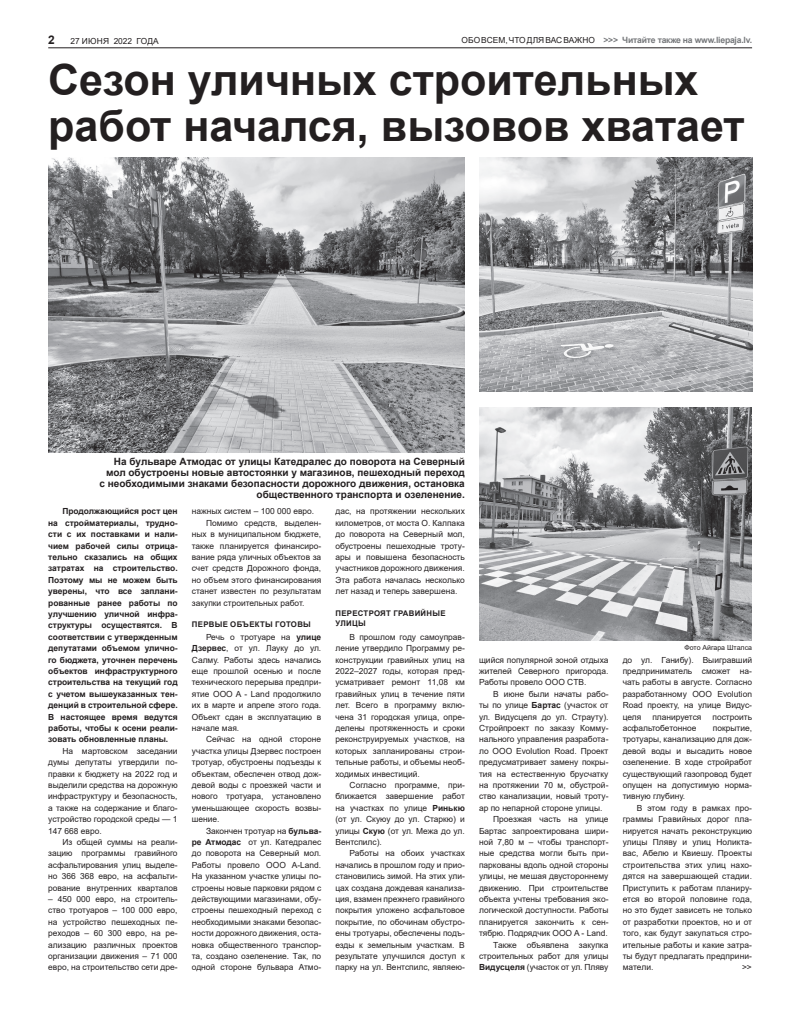
<style>
.page{position:relative;width:789px;height:1015px;background:#fff}
.page>*{position:absolute;margin:0;border:0;box-sizing:border-box;transform-origin:0 0}
.t1{font:700 43px/46px "Arial";color:#231f20}
.t2{font:700 11.9px "Arial";color:#231f20}
.t3{font:700 10px/11px "Arial";color:#231f20;text-align:right}
.t4{font:700 8.6px "Arial";letter-spacing:-.025em;color:#76787b}
.t5{font:8.4px/11.4px "Arial";color:#231f20;text-align:justify}
.t6{font:700 8.4px/11.4px "Arial";color:#231f20;text-align:justify}
.t7{font:700 7.8px/10px "Arial";letter-spacing:.035em;color:#231f20}
.t8{font:7px "Arial";color:#231f20}
.s1{font-weight:400;font-size:8.4px;color:#231f20}
.s2{font-weight:700}
</style>
<div class="page">
<hr style="left:48px;top:48px;width:703px;height:1px;background:#231f20">
<img style="left:48px;top:158px;width:416px;height:295px">
<img style="left:479px;top:158px;width:272px;height:233px">
<img style="left:479px;top:408px;width:272px;height:233px">
<h2 class="t2" style="left:48px;top:32px;width:8px">2</h2>
<p class="t5" style="left:70px;top:35px;width:90px">27 ИЮНЯ 2022 ГОДА</p>
<p class="t4" style="left:461px;top:34px;width:292px"><span class="s1">ОБО ВСЕМ, ЧТО ДЛЯ ВАС ВАЖНО</span> &gt;&gt;&gt; Читайте также на www.liepaja.lv.</p>
<h1 class="t1" style="left:48px;top:57px;width:697px">Сезон уличных строительных работ начался, вызовов хватает</h1>
<p class="t3" style="left:99px;top:456px;width:366px">На бульваре Атмодас от улицы Катедралес до поворота на Северный мол обустроены новые автостоянки у магазинов, пешеходный переход с необходимыми знаками безопасности дорожного движения, остановка общественного транспорта и озеленение.</p>
<p class="t6" style="left:48px;top:506px;width:131px;text-indent:14px">Продолжающийся рост цен на стройматериалы, трудно&shy;сти с их поставками и нали&shy;чием рабочей силы отрица&shy;тельно сказались на общих затратах на строительство.<br>Поэтому мы не можем быть уверены, что все заплани&shy;рованные ранее работы по улучшению уличной инфра&shy;структуры осуществятся. В соответствии с утвержденным депутатами объемом улично&shy;го бюджета, уточнен перечень объектов инфраструктурного строительства на текущий год с учетом вышеуказанных тен&shy;денций в строительной сфере.<br>В настоящее время ведутся работы, чтобы к осени реали&shy;зовать обновленные планы.</p>
<p class="t5" style="left:48px;top:745px;width:131px;text-indent:14px">На мартовском заседании думы депутаты утвердили по&shy;правки к бюджету на 2022 год и выделили средства на дорожную инфраструктуру и безопасность, а также на содержание и благо&shy;устройство городской среды — 1<br>147 668 евро.</p>
<p class="t5" style="left:48px;top:836px;width:131px;text-indent:14px">Из общей суммы на реали&shy;зацию программы гравийного асфальтирования улиц выделе&shy;но 366 368 евро, на асфальти&shy;рование внутренних кварталов</p>
<p class="t5" style="left:48px;top:893px;width:131px">– 450 000 евро, на строитель&shy;ство тротуаров – 100 000 евро, на устройство пешеходных пе&shy;реходов – 60 300 евро, на ре&shy;ализацию различных проектов организации движения – 71 000 евро, на строительство сети дре-</p>
<p class="t5" style="left:192px;top:506px;width:124px">нажных систем – 100 000 евро.</p>
<p class="t5" style="left:206px;top:517px;width:117px">Помимо средств, выделен-</p>
<p class="t5" style="left:192px;top:528px;width:131px">ных в муниципальном бюджете,</p>
<p class="t5" style="left:192px;top:540px;width:131px">также планируется финансиро-</p>
<p class="t5" style="left:192px;top:551px;width:131px">вание ряда уличных объектов за</p>
<p class="t5" style="left:192px;top:563px;width:131px">счет средств Дорожного фонда,</p>
<p class="t5" style="left:192px;top:574px;width:131px">но объем этого финансирования</p>
<p class="t5" style="left:192px;top:585px;width:131px">станет известен по результатам</p>
<p class="t5" style="left:192px;top:597px;width:114px">закупки строительных работ.</p>
<p class="t7" style="left:192px;top:619px;width:120px">ПЕРВЫЕ ОБЪЕКТЫ ГОТОВЫ</p>
<p class="t5" style="left:192px;top:631px;width:131px;text-indent:14px">Речь о тротуаре на <span class="s2">улице Дзервес</span>, от ул. Лауку до ул.<br>Салму. Работы здесь начались еще прошлой осенью и после технического перерыва предпри&shy;ятие ООО A - Land продолжило их в марте и апреле этого года.<br>Объект сдан в эксплуатацию в начале мая.</p>
<p class="t5" style="left:192px;top:734px;width:131px;text-indent:14px">Сейчас на одной стороне участка улицы Дзервес построен тротуар, обустроены подъезды к объектам, обеспечен отвод дож&shy;девой воды с проезжей части и нового тротуара, установлено уменьшающее скорость возвы&shy;шение.</p>
<p class="t5" style="left:192px;top:825px;width:131px;text-indent:14px">Закончен тротуар на <span class="s2">бульва&shy;ре Атмодас</span> от ул. Катедралес до поворота на Северный мол.<br>Работы провело ООО A-Land.<br>На указанном участке улицы по&shy;строены новые парковки рядом с действующими магазинами, обу&shy;строены пешеходный переход с необходимыми знаками безопас&shy;ности дорожного движения, оста&shy;новка общественного транспор&shy;та, создано озеленение. Так, по одной стороне бульвара Атмо-</p>
<p class="t5" style="left:335px;top:506px;width:131px">дас, на протяжении нескольких километров, от моста О. Калпака до поворота на Северный мол, обустроены пешеходные троту&shy;ары и повышена безопасность участников дорожного движения.<br>Эта работа началась несколько лет назад и теперь завершена.</p>
<p class="t7" style="left:335px;top:608px;width:111px">ПЕРЕСТРОЯТ ГРАВИЙНЫЕ<br>УЛИЦЫ</p>
<p class="t5" style="left:335px;top:631px;width:131px;text-indent:14px">В прошлом году самоуправ&shy;ление утвердило Программу ре&shy;конструкции гравийных улиц на 2022–2027 годы, которая пред&shy;усматривает ремонт 11,08 км гравийных улиц в течение пяти лет. Всего в программу вклю&shy;чена 31 городская улица, опре&shy;делены протяженность и сроки реконструируемых участков, на которых запланированы строи&shy;тельные работы, и объемы необ&shy;ходимых инвестиций.</p>
<p class="t5" style="left:335px;top:779px;width:131px;text-indent:14px">Согласно программе, при&shy;ближается завершение работ на участках по улице <span class="s2">Ринькю </span>(от ул. Скуюу до ул. Старкю) и улицы <span class="s2">Скую</span> (от ул. Межа до ул.<br>Вентспилс).</p>
<p class="t5" style="left:335px;top:848px;width:131px;text-indent:14px">Работы на обоих участках начались в прошлом году и прио&shy;становились зимой. На этих ули&shy;цах создана дождевая канализа&shy;ция, взамен прежнего гравийного покрытия уложено асфальтовое покрытие, по обочинам обустро&shy;ены тротуары, обеспечены подъ&shy;езды к земельным участкам. В результате улучшился доступ к парку на ул. Вентспилс, являею-</p>
<p class="t5" style="left:478px;top:654px;width:131px">щийся популярной зоной отдыха жителей Северного пригорода.<br>Работы провело ООО CTB.</p>
<p class="t5" style="left:493px;top:688px;width:117px">В июне были начаты рабо-</p>
<p class="t5" style="left:478px;top:699px;width:131px">ты по улице <span class="s2">Бартас</span> (участок от</p>
<p class="t5" style="left:478px;top:711px;width:131px">ул. Видусцеля до ул. Страуту).</p>
<p class="t5" style="left:478px;top:722px;width:131px">Стройпроект по заказу Комму-</p>
<p class="t5" style="left:478px;top:734px;width:131px">нального управления разработа-</p>
<p class="t5" style="left:478px;top:745px;width:131px">ло ООО Evolution Road. Проект</p>
<p class="t5" style="left:478px;top:756px;width:131px">предусматривает замену покры-</p>
<p class="t5" style="left:478px;top:768px;width:131px">тия на естественную брусчатку</p>
<p class="t5" style="left:478px;top:779px;width:131px">на протяжении 70 м, обустрой-</p>
<p class="t5" style="left:478px;top:791px;width:131px">ство канализации, новый троту-</p>
<p class="t5" style="left:478px;top:802px;width:125px">ар по непарной стороне улицы.</p>
<p class="t5" style="left:493px;top:813px;width:117px">Проезжая часть на улице</p>
<p class="t5" style="left:478px;top:825px;width:131px">Бартас запроектирована шири-</p>
<p class="t5" style="left:478px;top:836px;width:131px">ной 7,80 м – чтобы транспорт-</p>
<p class="t5" style="left:478px;top:848px;width:131px">ные средства могли быть при-</p>
<p class="t5" style="left:478px;top:859px;width:131px">паркованы вдоль одной стороны</p>
<p class="t5" style="left:478px;top:870px;width:131px">улицы, не мешая двустороннему</p>
<p class="t5" style="left:478px;top:882px;width:131px">движению. При строительстве</p>
<p class="t5" style="left:478px;top:893px;width:131px">объекта учтены требования эко-</p>
<p class="t5" style="left:478px;top:905px;width:131px">логической доступности. Работы</p>
<p class="t5" style="left:478px;top:916px;width:131px">планируется закончить к сен-</p>
<p class="t5" style="left:478px;top:927px;width:130px">тябрю. Подрядчик ООО A - Land.</p>
<p class="t5" style="left:493px;top:939px;width:117px">Также объявлена закупка</p>
<p class="t5" style="left:478px;top:950px;width:131px">строительных работ для улицы</p>
<p class="t5" style="left:478px;top:962px;width:131px"><span class="s2">Видусцеля</span> (участок от ул. Пляву</p>
<p class="t8" style="left:684px;top:643px;width:69px">Фото Айгара Шталса</p>
<p class="t5" style="left:622px;top:654px;width:131px">до ул. Ганибу). Выигравший предприниматель сможет на&shy;чать работы в августе. Согласно разработанному ООО Evolution Road проекту, на улице Видус&shy;целя</p>
<p class="t5" style="left:652px;top:711px;width:51px">планируется</p>
<p class="t5" style="left:712px;top:711px;width:41px">построить</p>
<p class="t5" style="left:622px;top:722px;width:75px">асфальтобетонное</p>
<p class="t5" style="left:622px;top:722px;width:131px;text-indent:90px">покрытие, тротуары, канализацию для дож&shy;девой воды и высадить новое озеленение. В ходе стройработ существующий газопровод будет опущен на допустимую норма&shy;тивную глубину.</p>
<p class="t5" style="left:622px;top:802px;width:131px;text-indent:14px">В этом году в рамках про&shy;граммы Гравийных дорог пла&shy;нируется начать реконструкцию улицы Пляву и улиц Ноликта&shy;вас, Абелю и Квиешу. Проекты строительства этих улиц нахо&shy;дятся на завершающей стадии.<br>Приступить к работам планиру&shy;ется во второй половине года, но это будет зависеть не только от разработки проектов, но и от того, как будут закупаться стро&shy;ительные работы и какие затра&shy;ты будут предлагать предприни&shy;матели.</p>
<p class="t5" style="left:741px;top:962px;width:11px">&gt;&gt;</p>
</div>
